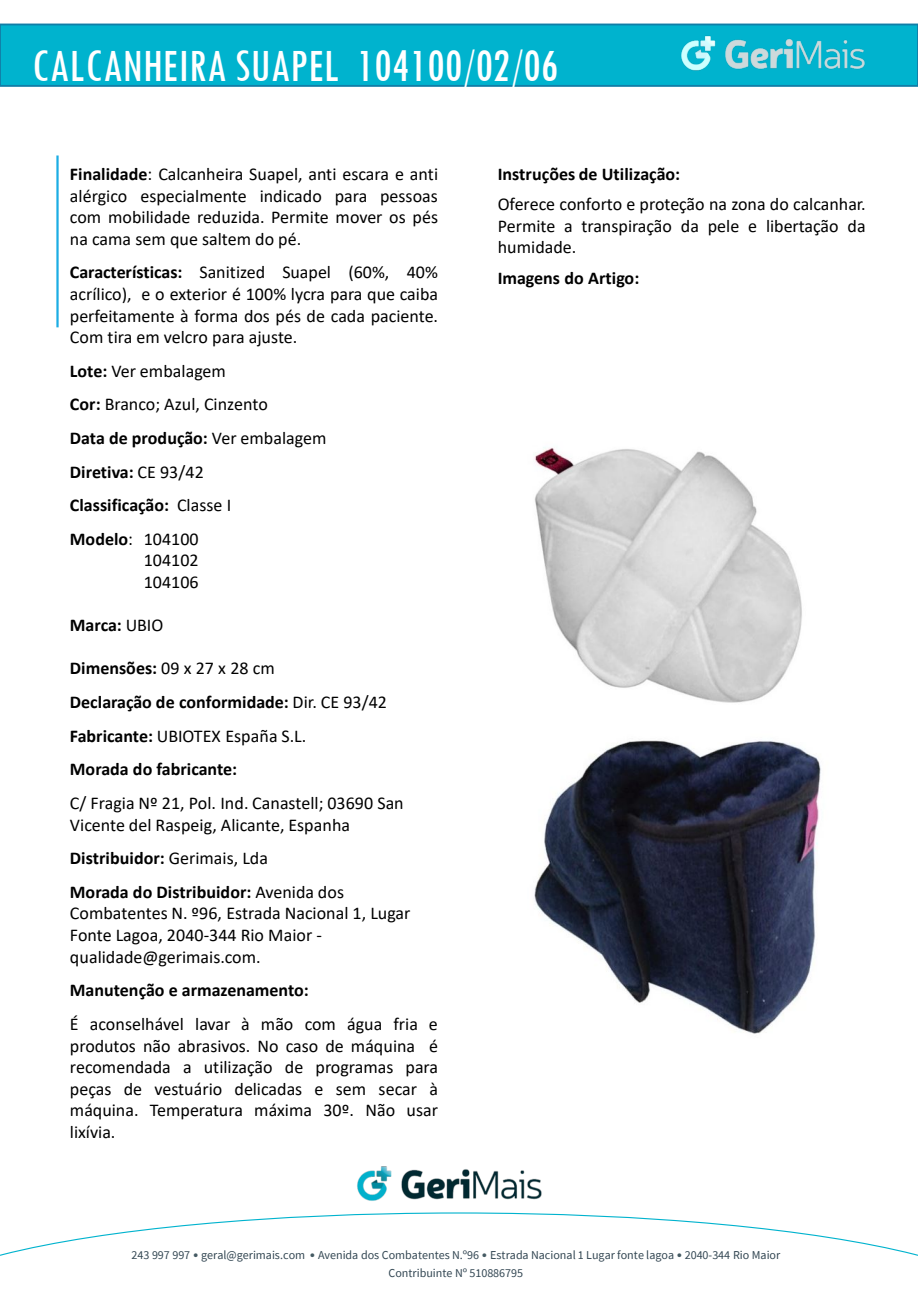
<style>
.page{position:relative;width:918px;height:1289px;background:#fff}
.page>*{position:absolute;margin:0;border:0;box-sizing:border-box;transform-origin:0 0}
.t1{font:condensed 48px "Tw Cen";color:#fff}
.t2{font:18px/21.6px "Calibri";color:#000;text-align:justify}
.t3{font:700 18px "Calibri";color:#000}
.t4{font:12px/17.2px "Source Sans Pro";letter-spacing:-.005em;color:#334753;text-align:center}
.s1{font-weight:700}
.s2{font-weight:400}
.s3{font-family:"Calibri";color:#455a63}
</style>
<div class="page">
<hr style="left:56px;top:155px;width:3px;height:172px;background:#1cade4">
<div style="left:0;top:24px;width:918px;height:63px;background:#00b3ce"></div>
<img style="left:357px;top:1166px;width:185px;height:35px">
<svg style="left:0;top:1212px;width:918px;height:44px"></svg>
<img style="left:675px;top:23px;width:202px;height:64px">
<img style="left:533px;top:447px;width:269px;height:256px">
<img style="left:534px;top:740px;width:287px;height:294px">
<h2 class="t1" style="left:32px;top:37px;width:528px">CALCANHEIRA SUAPEL 104100/02/06</h2>
<p class="t2" style="left:70px;top:163px;width:370px"><span class="s1">Finalidade</span>: Calcanheira Suapel, anti escara e anti alérgico especialmente indicado para pessoas com mobilidade reduzida. Permite mover os pés na cama sem que saltem do pé.</p>
<p class="t2" style="left:70px;top:261px;width:370px"><span class="s1">Características:</span> Sanitized Suapel (60%, 40% acrílico), e o exterior é 100% lycra para que caiba perfeitamente à forma dos pés de cada paciente.<br>Com tira em velcro para ajuste.</p>
<p class="t2" style="left:70px;top:359px;width:158px"><span class="s1">Lote:</span> Ver embalagem</p>
<p class="t2" style="left:70px;top:393px;width:199px"><span class="s1">Cor:</span> Branco; Azul, Cinzento</p>
<p class="t3" style="left:70px;top:425px;width:258px">Data de produção: <span class="s2">Ver embalagem</span></p>
<p class="t3" style="left:70px;top:459px;width:135px">Diretiva: <span class="s2">CE 93/42</span></p>
<p class="t3" style="left:70px;top:492px;width:163px">Classificação: <span class="s2">Classe I</span></p>
<p class="t2" style="left:70px;top:527px;width:130px"><span class="s1">Modelo</span>: 104100</p>
<p class="t2" style="left:144px;top:549px;width:57px">104102</p>
<p class="t2" style="left:144px;top:571px;width:57px">104106</p>
<p class="t3" style="left:70px;top:612px;width:95px">Marca: <span class="s2">UBIO</span></p>
<p class="t3" style="left:70px;top:655px;width:206px">Dimensões: <span class="s2">09 x 27 x 28 cm</span></p>
<p class="t3" style="left:70px;top:689px;width:319px">Declaração de conformidade: <span class="s2">Dir. CE 93/42</span></p>
<p class="t2" style="left:70px;top:724px;width:238px"><span class="s1">Fabricante:</span> UBIOTEX España S.L.</p>
<p class="t3" style="left:70px;top:756px;width:169px">Morada do fabricante:</p>
<p class="t2" style="left:70px;top:791px;width:335px">C/ Fragia Nº 21, Pol. Ind. Canastell; 03690 San<br>Vicente del Raspeig, Alicante, Espanha</p>
<p class="t3" style="left:70px;top:845px;width:200px">Distribuidor: <span class="s2">Gerimais, Lda</span></p>
<p class="t2" style="left:70px;top:880px;width:342px;text-align:left"><span class="s1">Morada do Distribuidor:</span> Avenida dos Combatentes N. º96, Estrada Nacional 1, Lugar Fonte Lagoa, 2040-344 Rio Maior - qualidade@gerimais.com.</p>
<p class="t3" style="left:70px;top:977px;width:240px">Manutenção e armazenamento:</p>
<p class="t2" style="left:70px;top:1012px;width:370px">É aconselhável lavar à mão com água fria e produtos não abrasivos. No caso de máquina é recomendada a utilização de programas para peças de vestuário delicadas e sem secar à máquina. Temperatura máxima 30º. Não usar lixívia.</p>
<p class="t3" style="left:498px;top:161px;width:184px">Instruções de Utilização:</p>
<p class="t2" style="left:498px;top:193px;width:370px">Oferece conforto e proteção na zona do calcanhar.<br>Permite a transpiração da pele e libertação da humidade.</p>
<p class="t3" style="left:498px;top:266px;width:143px">Imagens do Artigo:</p>
<p class="t4" style="left:132px;top:1246px;width:650px">243 997 997 <span class="s3">•</span> geral@gerimais.com <span class="s3">•</span> Avenida dos Combatentes N.º96 <span class="s3">•</span> Estrada Nacional 1 Lugar fonte lagoa <span class="s3">•</span> 2040-344 Rio Maior<br>Contribuinte Nº 510886795</p>
</div>
